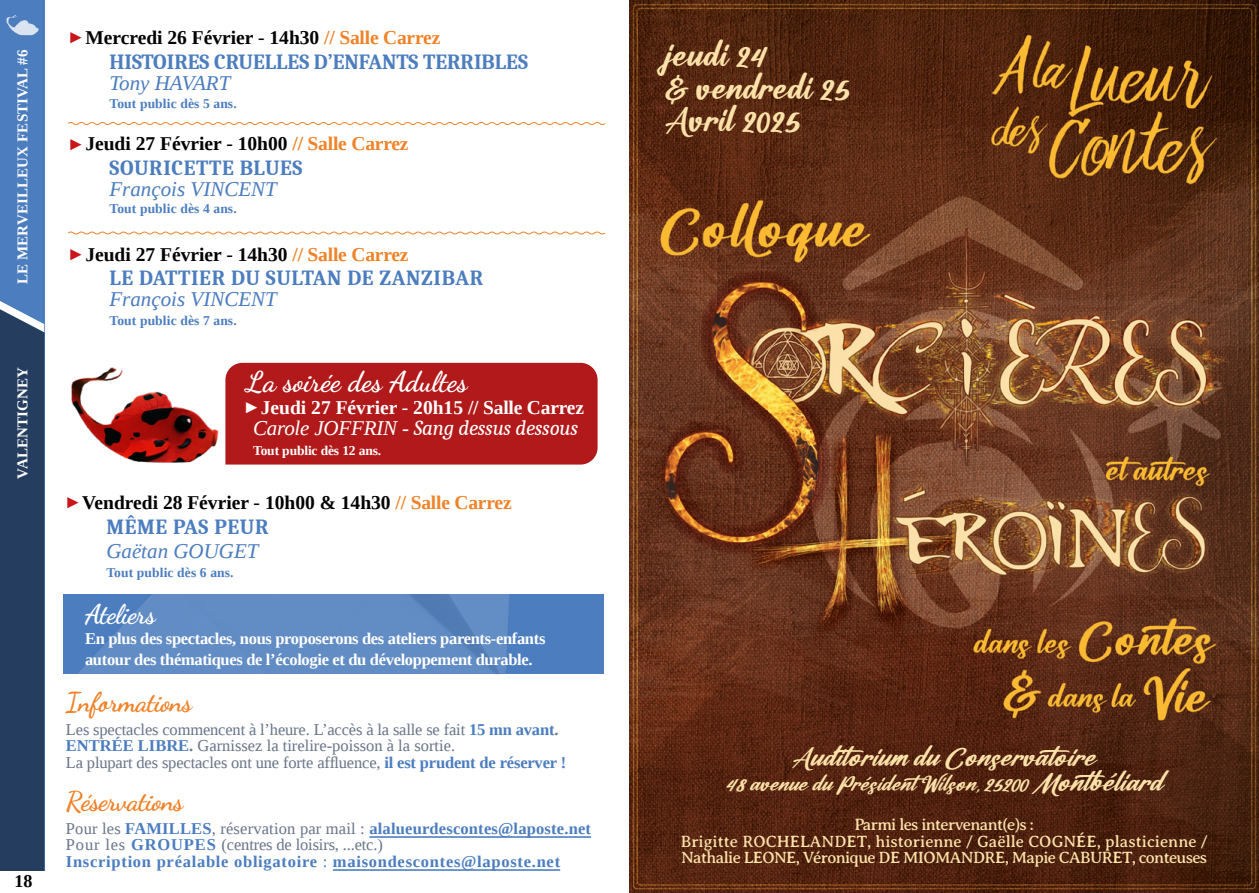
<style>
.page{position:relative;width:1259px;height:893px;background:#fff}
.page>*{position:absolute;margin:0;border:0;box-sizing:border-box;transform-origin:0 0}
.t1{font:700 28.5px "Dancing Script";color:#fff}
.t2{font:27px/32.4px "Catalish Huntera";color:#fce2a9}
.t3{font:700 27px "Dancing Script";letter-spacing:-.02em;color:#f08228}
.t4{font:700 27px "Dancing Script";letter-spacing:-.02em;color:#fff}
.t5{font:700 21px "Caladea";letter-spacing:.015em;color:#4b7dbf}
.t6{font:italic 21px "Liberation Serif";color:#4b7dbf}
.t7{font:italic 21px "Caladea";letter-spacing:-.01em;color:#fff}
.t8{font:italic 21px "Catalish Huntera";color:#fce2a9}
.t9{font:700 19.5px "Liberation Serif";color:#020203}
.t10{font:700 19.5px "Liberation Serif";color:#fff}
.t11{font:700 18px "Liberation Serif";color:#020203}
.t12{font:16.5px/16.5px "Liberation Serif";letter-spacing:-.01em;color:#6a758a}
.t13{font:700 16.5px/16.5px "Liberation Serif";letter-spacing:.045em;color:#4b7dbf}
.t14{font:16.5px/16.5px "Averia Serif Libre";letter-spacing:-.04em;color:#fce2a9;text-align:center}
.t15{font:700 16.5px/21px "Liberation Serif";letter-spacing:-.02em;color:#fff}
.t16{font:italic 16.5px "Catalish Huntera";color:#fce2a9}
.t17{font:700 15px "Liberation Serif";letter-spacing:.01em;color:#fff}
.t18{font:700 13.5px "Liberation Serif";letter-spacing:.01em;color:#4b7dbf}
.t19{font:700 13.5px "Liberation Serif";letter-spacing:-.01em;color:#fff}
.s1{font-size:18.6px;color:#ca151a}
.s2{color:#f08228}
.s3{font-size:18.6px}
.s4{font-family:"Liberation Serif"}
.s5{font-weight:700;color:#4b7dbf}
.s6{font-weight:700}
.s7{font-weight:400;color:#6a758a}
.s8{font-weight:400}
.s9{font-size:21px}
</style>
<div class="page">
<img style="left:71px;top:367px;width:148px;height:96px">
<div style="left:0;top:0;width:44px;height:893px;background:#4b7dbf"></div>
<div style="left:0;top:301px;width:44px;height:570px;background:#253e5f"></div>
<div style="left:0;top:871px;width:51px;height:22px;background:#fff"></div>
<img style="left:64px;top:595px;width:540px;height:79px">
<div style="left:225px;top:363px;width:372px;height:102px;background:#b2191a"></div>
<hr style="left:369px;top:836px;width:222px;height:2px;background:#4b7dbf">
<hr style="left:333px;top:869px;width:227px;height:2px;background:#4b7dbf">
<img style="left:629px;top:0;width:630px;height:893px">
<svg style="left:68px;top:122px;width:538px;height:3px"></svg>
<svg style="left:68px;top:231px;width:538px;height:4px"></svg>
<img style="left:6px;top:14px;width:33px;height:22px">
<p class="t17" style="left:12px;top:195px;width:148px;rotate:-90deg">BALADES CONTÉES</p>
<p class="t17" style="left:12px;top:284px;width:237px;rotate:-90deg">LE MERVEILLEUX FESTIVAL #6</p>
<p class="t17" style="left:12px;top:478px;width:113px;rotate:-90deg">VALENTIGNEY</p>
<p class="t11" style="left:14px;top:869px;width:19px">18</p>
<p class="t9" style="left:67px;top:24px;width:375px"><span class="s1">►</span>Mercredi 26 Février - 14h30 <span class="s2">// Salle Carrez</span></p>
<p class="t5" style="left:109px;top:48px;width:420px">HISTOIRES CRUELLES D’ENFANTS TERRIBLES</p>
<p class="t18" style="left:109px;top:94px;width:129px">Tout public dès 5 ans.</p>
<p class="t6" style="left:109px;top:70px;width:122px">Tony HAVART</p>
<p class="t9" style="left:67px;top:131px;width:343px"><span class="s1">►</span>Jeudi 27 Février - 10h00 <span class="s2">// Salle Carrez</span></p>
<p class="t5" style="left:109px;top:155px;width:195px">SOURICETTE BLUES</p>
<p class="t18" style="left:109px;top:200px;width:129px">Tout public dès 4 ans.</p>
<p class="t6" style="left:109px;top:175px;width:169px">François VINCENT</p>
<p class="t9" style="left:67px;top:241px;width:343px"><span class="s1">►</span>Jeudi 27 Février - 14h30 <span class="s2">// Salle Carrez</span></p>
<p class="t5" style="left:109px;top:265px;width:375px">LE DATTIER DU SULTAN DE ZANZIBAR</p>
<p class="t18" style="left:109px;top:311px;width:129px">Tout public dès 7 ans.</p>
<p class="t6" style="left:109px;top:286px;width:169px">François VINCENT</p>
<h1 class="t1" style="left:246px;top:359px;width:223px">La soirée des Adultes</h1>
<p class="t10" style="left:242px;top:394px;width:343px"><span class="s3">►</span>Jeudi 27 Février - 20h15 // Salle Carrez</p>
<p class="t7" style="left:253px;top:416px;width:326px"><span class="s4">Carole JOFFRIN -</span> Sang dessus dessous</p>
<p class="t19" style="left:253px;top:441px;width:130px">Tout public dès 12 ans.</p>
<p class="t9" style="left:64px;top:489px;width:449px"><span class="s1">►</span>Vendredi 28 Février - 10h00 &amp; 14h30 <span class="s2">// Salle Carrez</span></p>
<p class="t5" style="left:106px;top:513px;width:164px">MÊME PAS PEUR</p>
<p class="t18" style="left:106px;top:564px;width:129px">Tout public dès 6 ans.</p>
<p class="t6" style="left:106px;top:537px;width:154px">Gaëtan GOUGET</p>
<h2 class="t4" style="left:85px;top:593px;width:72px">Ateliers</h2>
<p class="t15" style="left:85px;top:627px;width:462px">En plus des spectacles, nous proposerons des ateliers parents-enfants autour des thématiques de l’écologie et du développement durable.</p>
<h2 class="t3" style="left:66px;top:682px;width:128px">Informations</h2>
<p class="t12" style="left:66px;top:721px;width:502px">Les spectacles commencent à l’heure. L’accès à la salle se fait <span class="s5">15 mn avant</span><span class="s6">.<br></span><span class="s5">ENTRÉE LIBRE</span><span class="s6">.</span> Garnissez la tirelire-poisson à la sortie.<br>La plupart des spectacles ont une forte affluence, <span class="s5">il est prudent de réserver !</span></p>
<h2 class="t3" style="left:66px;top:780px;width:119px">Réservations</h2>
<p class="t13" style="left:66px;top:820px;width:527px"><span class="s7">Pour les</span> FAMILLES<span class="s7">, réservation par mail :</span> alalueurdescontes@laposte.net<br><span class="s7">Pour les</span> GROUPES <span class="s7">(centres de loisirs, ...etc.)<br></span>Inscription préalable obligatoire <span class="s8">:</span> maisondescontes@laposte.net</p>
<h2 class="t2" style="left:665px;top:40px;width:186px">jeudi 24<br>&amp; vendredi 25<br>Avril 2025</h2>
<p class="t8" style="left:792px;top:745px;width:305px">Auditorium du Conservatoire</p>
<p class="t16" style="left:725px;top:775px;width:439px">48 avenue du PrésidentWilson, 25200 <span class="s9">Montbéliard</span></p>
<p class="t14" style="left:681px;top:816px;width:528px">Parmi les intervenant(e)s :<br>Brigitte ROCHELANDET, historienne / Gaëlle COGNÉE, plasticienne /<br>Nathalie LEONE, Véronique DE MIOMANDRE, Mapie CABURET, conteuses</p>
</div>
